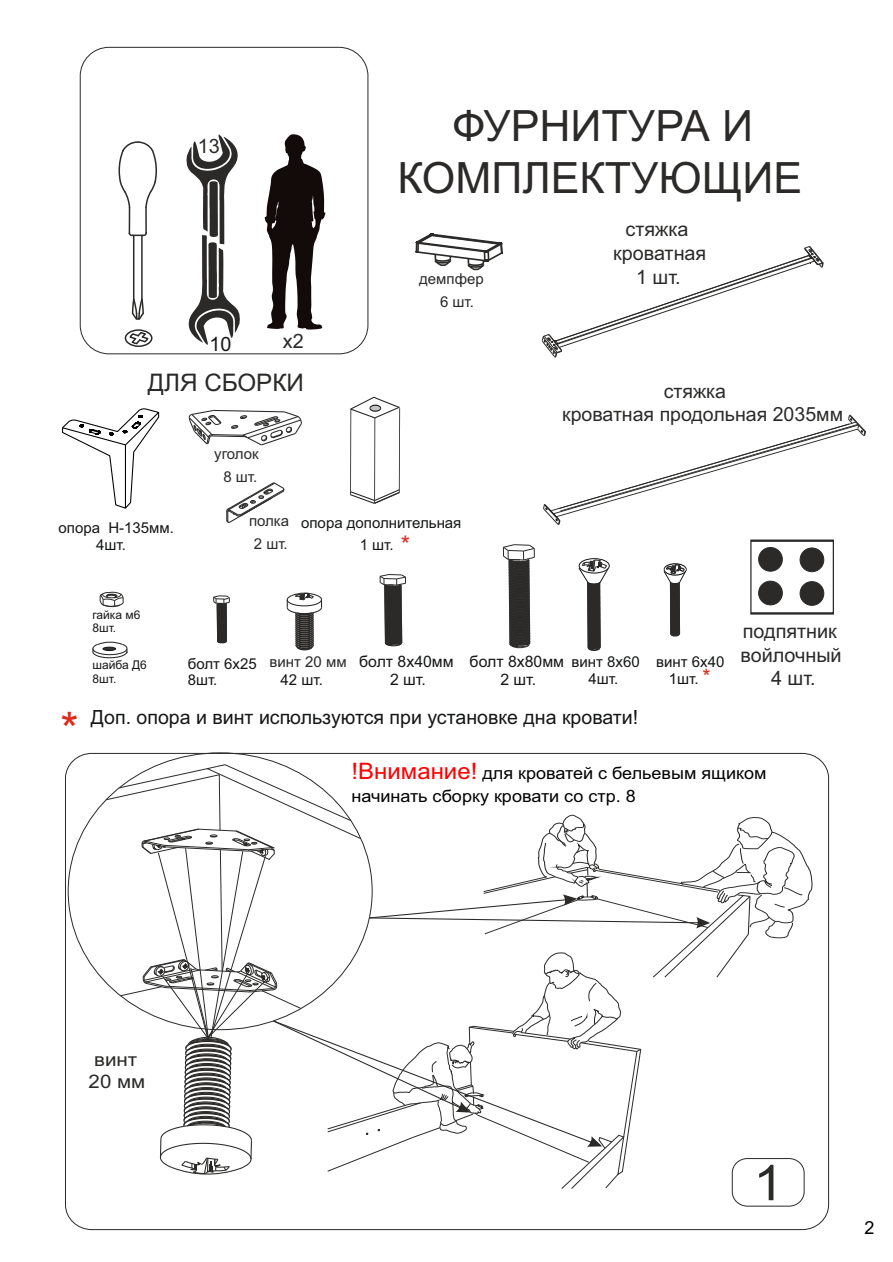
<style>
.page{position:relative;width:893px;height:1262px;background:#fff}
.page>*{position:absolute;margin:0;border:0;box-sizing:border-box;transform-origin:0 0}
.t1{font:49.2px "Arial";color:#2b2a29;scale:1.1 1}
.t2{font:46.95px "Arial";color:#dd2b1c}
.t3{font:43.05px/51.8px "Arial";color:#2b2a29;text-align:center}
.t4{font:24.15px "Arial";color:#2b2a29}
.t5{font:19.8px/23.7px "Arial";color:#2b2a29;text-align:center}
.t6{font:19.8px "Arial";color:#151616}
.t7{font:19.5px "Arial";color:#151616}
.t8{font:19.5px/23.5px "Arial";color:#2b2a29}
.t9{font:18.75px/22.5px "Arial";color:#2b2a29;scale:1.1 1}
.t10{font:18px "Arial";color:#000}
.t11{font:16.95px/22.8px "Arial";color:#000;scale:1.06 1}
.t12{font:15.9px/17.7px "Arial";color:#151616;text-align:center}
.t13{font:15px/16.8px "Arial";color:#151616;text-align:center}
.t14{font:15px/23.7px "Arial";color:#2b2a29;text-align:center}
.t15{font:14.85px "Arial";color:#151616}
.t16{font:12px/13.4px "Arial";color:#151616}
.s1{font-size:24px;color:#dd2b1c}
.s2{font-size:21px;color:#dd2b1c}
.s3{font-size:22.65px;color:#f00}
</style>
<div class="page">
<svg style="left:379px;top:574px;width:27px;height:72px"></svg>
<svg style="left:415px;top:233px;width:61px;height:38px"></svg>
<svg style="left:128px;top:330px;width:21px;height:16px"></svg>
<div style="left:125px;top:329px;width:27px;height:18px;border:2px solid #2b2a29;border-radius:50%"></div>
<div style="left:80px;top:47px;width:288px;height:307px;border:1px solid #2b2a29;border-radius:29px"></div>
<svg style="left:264px;top:134px;width:62px;height:195px"></svg>
<svg style="left:105px;top:763px;width:709px;height:468px"></svg>
<svg style="left:186px;top:134px;width:54px;height:211px"></svg>
<svg style="left:131px;top:297px;width:13px;height:23px"></svg>
<svg style="left:118px;top:141px;width:39px;height:96px"></svg>
<hr style="left:133px;top:235px;width:1px;height:64px;background:#2b2a29">
<hr style="left:141px;top:235px;width:2px;height:64px;background:#2b2a29">
<svg style="left:508px;top:570px;width:23px;height:78px;background:#41403f"></svg>
<svg style="left:62px;top:408px;width:98px;height:101px"></svg>
<svg style="left:188px;top:409px;width:135px;height:241px"></svg>
<svg style="left:100px;top:592px;width:24px;height:15px"></svg>
<svg style="left:92px;top:641px;width:36px;height:18px"></svg>
<svg style="left:103px;top:646px;width:13px;height:5px"></svg>
<svg style="left:476px;top:239px;width:66px;height:331px"></svg>
<hr style="left:350px;top:409px;width:1px;height:85px;background:#2b2a29">
<hr style="left:374px;top:418px;width:1px;height:85px;background:#2b2a29">
<hr style="left:399px;top:408px;width:1px;height:85px;background:#2b2a29">
<svg style="left:350px;top:396px;width:50px;height:22px"></svg>
<svg style="left:350px;top:489px;width:50px;height:15px"></svg>
<svg style="left:370px;top:405px;width:11px;height:6px"></svg>
<svg style="left:542px;top:246px;width:323px;height:405px"></svg>
<h3 class="t5" style="left:198px;top:136px;width:23px">13</h3>
<h3 class="t6" style="left:209px;top:337px;width:23px">10</h3>
<h3 class="t5" style="left:283px;top:331px;width:22px">х2</h3>
<h3 class="t4" style="left:148px;top:373px;width:157px">ДЛЯ СБОРКИ</h3>
<p class="t14" style="left:214px;top:443px;width:46px">уголок<br>8 шт.</p>
<h3 class="t3" style="left:397px;top:104px;width:406px">ФУРНИТУРА И<br>КОМПЛЕКТУЮЩИЕ</h3>
<h3 class="t5" style="left:613px;top:219px;width:95px">стяжка кроватная<br>1 шт.</h3>
<p class="t14" style="left:440px;top:268px;width:45px;text-align:left;text-indent:-21px">демпфер<br>6 шт.</p>
<h3 class="t8" style="left:562px;top:381px;width:282px;text-indent:102px">стяжка<br>кроватная продольная 2035мм</h3>
<p class="t13" style="left:96px;top:521px;width:79px;text-align:left;text-indent:-38px">опора Н-135мм.<br>4шт.</p>
<p class="t14" style="left:249px;top:510px;width:42px">полка<br>2 шт.</p>
<p class="t13" style="left:301px;top:513px;width:162px;line-height:21.9px">опора дополнительная<br>1 шт. <span class="s1">*</span></p>
<p class="t16" style="left:92px;top:609px;width:49px">гайка м6<br>8шт.</p>
<p class="t16" style="left:92px;top:659px;width:56px">шайба Д6<br>8шт.</p>
<p class="t13" style="left:571px;top:654px;width:70px;line-height:17.4px">винт 8х60<br>4шт.</p>
<p class="t12" style="left:359px;top:654px;width:96px">болт 8х40мм<br>2 шт.</p>
<p class="t12" style="left:469px;top:654px;width:96px">болт 8х80мм<br>2 шт.</p>
<p class="t14" style="left:269px;top:651px;width:79px">винт 20 мм</p>
<p class="t13" style="left:188px;top:656px;width:70px">болт 6х25</p>
<p class="t15" style="left:188px;top:674px;width:31px">8шт.</p>
<p class="t13" style="left:280px;top:672px;width:44px">42 шт.</p>
<h2 class="t2" style="left:60px;top:712px;width:20px">*</h2>
<h3 class="t7" style="left:91px;top:710px;width:549px">Доп. опора и винт испо. льзуются при установке дна кровати!</h3>
<p class="t13" style="left:656px;top:655px;width:70px">винт 6х40<br>1шт. <span class="s2">*</span></p>
<h3 class="t5" style="left:740px;top:621px;width:103px">подпятник войлочный<br>4 шт.</h3>
<p class="t11" style="left:351px;top:763px;width:393px"><span class="s3">!Внимание!</span> для кроватей с бельевым ящиком начинать сборку кровати со стр. 8</p>
<p class="t9" style="left:89px;top:1049px;width:53px">винт<br>20 мм</p>
<h1 class="t1" style="left:753px;top:1164px;width:29px">1</h1>
<p class="t10" style="left:864px;top:1220px;width:12px">2</p>
</div>
